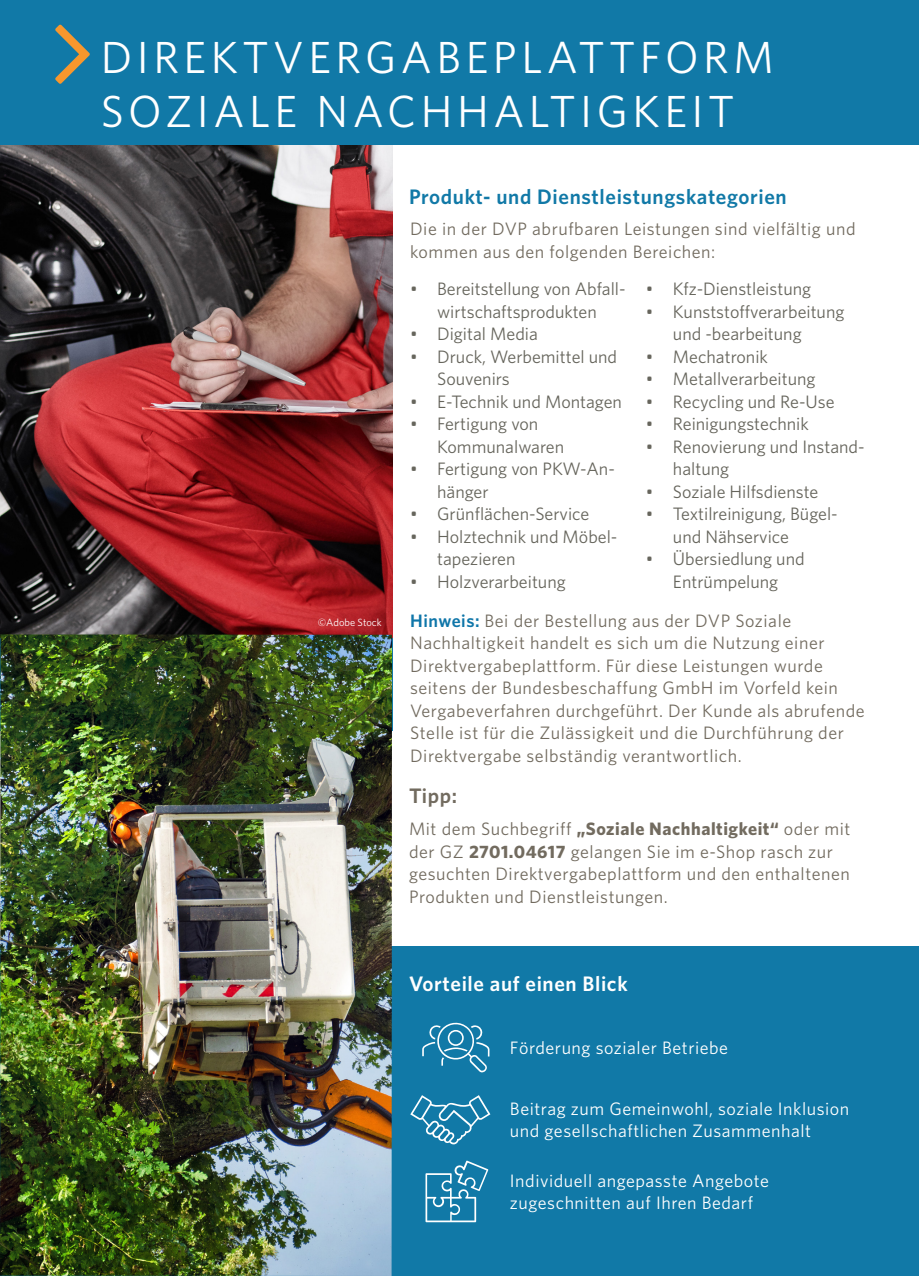
<style>
.page{position:relative;width:919px;height:1276px;background:#fff}
.page>*{position:absolute;margin:0;border:0;box-sizing:border-box;transform-origin:0 0}
.Überschrift_NEU{font:45px "Whitney";letter-spacing:.1em;color:#fff}
.t1{font:600 21px "Whitney";letter-spacing:.03em;color:#1179a7}
.t2{font:600 21px "Whitney";letter-spacing:.03em;color:#fff}
.Text_versuch_1000{font:600 21px "Whitney";color:#726b5f}
.Text_versuch_1000-2{font:18px/22.5px "Whitney";letter-spacing:.03em;color:#726b5f}
.t3{font:18px/22.5px "Whitney";color:#66655c}
.Text_versuch_1000-3{font:18px/22.5px "Whitney";letter-spacing:.03em;color:#fff}
.t4{font:10.5px "Whitney";color:#fff}
.s1{font-weight:600;color:#0f76a9}
.s2{font-weight:700}
</style>
<div class="page">
<div style="left:0;top:946px;width:918px;height:330px;background:#1179a7"></div>
<img style="left:0;top:145px;width:392px;height:489px">
<svg style="left:410px;top:1095px;width:80px;height:49px"></svg>
<svg style="left:422px;top:1022px;width:67px;height:50px"></svg>
<div style="left:0;top:0;width:918px;height:145px;background:#1179a7"></div>
<svg style="left:55px;top:25px;width:35px;height:59px"></svg>
<svg style="left:425px;top:1160px;width:63px;height:62px"></svg>
<img style="left:0;top:634px;width:392px;height:642px">
<p class="Überschrift_NEU" style="left:101px;top:30px;width:674px">DIREKTVERGABEPLATTFORM</p>
<p class="Überschrift_NEU" style="left:101px;top:84px;width:635px">SOZIALE NACHHALTIGKEIT</p>
<p class="t1" style="left:409px;top:183px;width:379px">Produkt- und Dienstleistungskategorien</p>
<p class="Text_versuch_1000-2" style="left:410px;top:217px;width:447px">Die in der DVP abrufbaren Leistungen sind vielfältig und kommen aus den folgenden Bereichen:</p>
<p class="t4" style="left:318px;top:616px;width:65px">©Adobe Stock</p>
<p class="t3" style="left:410px;top:277px;width:217px;text-align:center">• Bereitstellung von Abfall&shy;wirtschaftsprodukten</p>
<p class="t3" style="left:410px;top:322px;width:129px">• Digital Media</p>
<p class="t3" style="left:437px;top:345px;width:181px;text-indent:-27px">• Druck, Werbemittel und<br>Souvenirs</p>
<p class="t3" style="left:410px;top:390px;width:213px">• E-Technik und Montagen</p>
<p class="t3" style="left:437px;top:412px;width:129px;text-indent:-27px">• Fertigung von<br>Kommunalwaren</p>
<p class="t3" style="left:437px;top:457px;width:179px;text-indent:-27px">• Fertigung von PKW-An&shy;hänger</p>
<p class="t3" style="left:410px;top:502px;width:181px">• Grünflächen-Service</p>
<p class="t3" style="left:437px;top:525px;width:182px;text-indent:-27px">• Holztechnik und Möbel&shy;tapezieren</p>
<p class="t3" style="left:410px;top:570px;width:157px">• Holzverarbeitung</p>
<p class="t3" style="left:646px;top:277px;width:167px">• Kfz-Dienstleistung</p>
<p class="t3" style="left:673px;top:300px;width:173px;text-indent:-27px">• Kunststoffverarbeitung und -bearbeitung</p>
<p class="t3" style="left:646px;top:345px;width:123px">• Mechatronik</p>
<p class="t3" style="left:646px;top:367px;width:171px">• Metallverarbeitung</p>
<p class="t3" style="left:646px;top:390px;width:190px">• Recycling und Re-Use</p>
<p class="t3" style="left:646px;top:412px;width:164px">• Reinigungstechnik</p>
<p class="t3" style="left:673px;top:435px;width:193px;text-indent:-27px">• Renovierung und Instand&shy;haltung</p>
<p class="t3" style="left:646px;top:480px;width:174px">• Soziale Hilfsdienste</p>
<p class="t3" style="left:673px;top:502px;width:166px;text-indent:-27px">• Textilreinigung, Bügel&shy;und Nähservice</p>
<p class="t3" style="left:646px;top:547px;width:160px;text-align:center">• Übersiedlung und<br>Entrümpelung</p>
<p class="Text_versuch_1000-2" style="left:410px;top:609px;width:456px"><span class="s1">Hinweis:</span> Bei der Bestellung aus der DVP Soziale Nachhaltigkeit handelt es sich um die Nutzung einer Direktvergabeplattform. Für diese Leistungen wurde seitens der Bundesbeschaffung GmbH im Vorfeld kein Vergabeverfahren durchgeführt. Der Kunde als abrufende Stelle ist für die Zulässigkeit und die Durchführung der Direktvergabe selbständig verantwortlich.</p>
<p class="Text_versuch_1000" style="left:409px;top:781px;width:49px">Tipp:</p>
<p class="Text_versuch_1000-2" style="left:409px;top:817px;width:443px">Mit dem Suchbegriff <span class="s2">„Soziale Nachhaltigkeit“</span> oder mit der GZ <span class="s2">2701.04617</span> gelangen Sie im e-Shop rasch zur gesuchten Direktvergabeplattform und den enthaltenen Produkten und Dienstleistungen.</p>
<p class="t2" style="left:409px;top:969px;width:220px">Vorteile auf einen Blick</p>
<p class="Text_versuch_1000-3" style="left:510px;top:1036px;width:220px">Förderung sozialer Betriebe</p>
<p class="Text_versuch_1000-3" style="left:510px;top:1097px;width:341px">Beitrag zum Gemeinwohl, soziale Inklusion und gesellschaftlichen Zusammenhalt</p>
<p class="Text_versuch_1000-3" style="left:510px;top:1168px;width:261px">Individuell angepasste Angebote zugeschnitten auf Ihren Bedarf</p>
</div>
